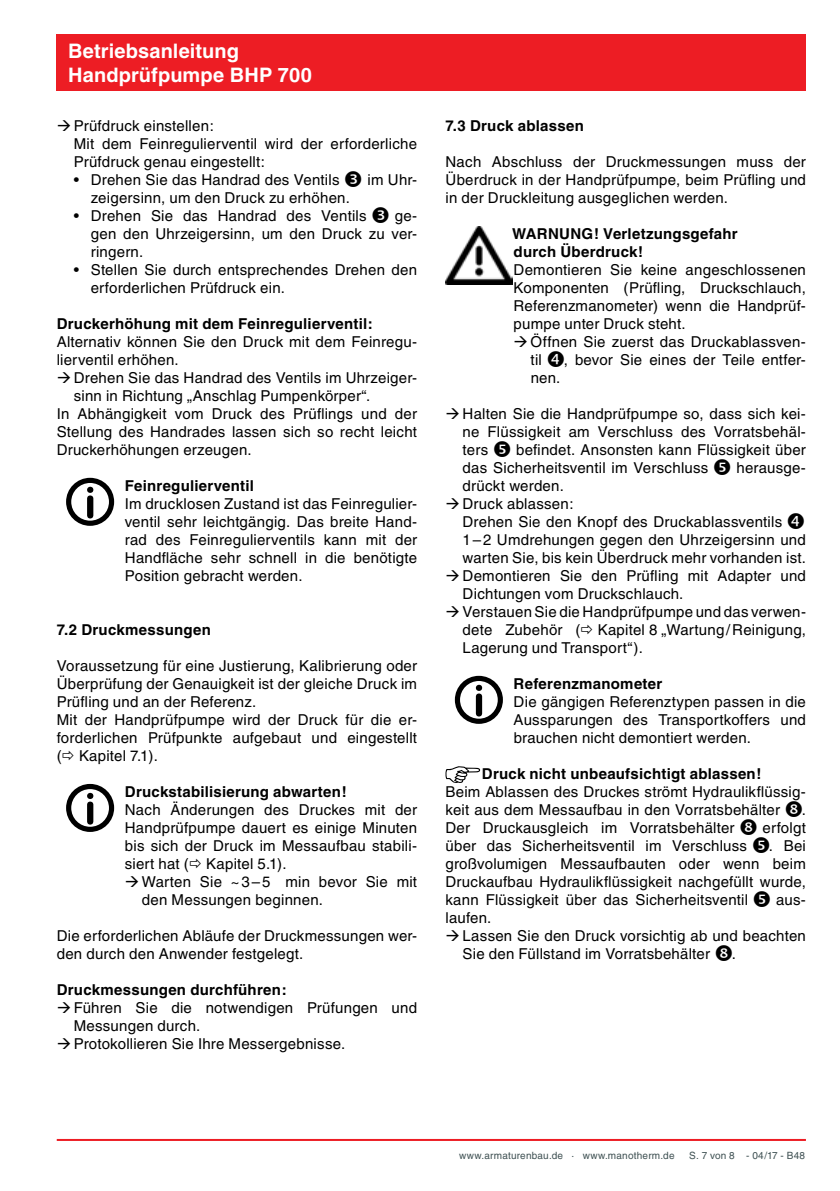
<style>
.page{position:relative;width:840px;height:1191px;background:#fff}
.page>*{position:absolute;margin:0;border:0;box-sizing:border-box;transform-origin:0 0}
.t1{font:700 20px/24px "Helvetica";letter-spacing:.005em;color:#fff}
.t2{font:15px/18px "Helvetica";letter-spacing:.015em;color:#000}
.t3{font:700 15px/18px "Helvetica";letter-spacing:.015em;color:#000}
.t4{font:10px "Helvetica";letter-spacing:.025em;color:#3e5052}
</style>
<div class="page">
<hr style="left:57px;top:1139px;width:748px;height:2px;background:#ed1d24">
<div style="left:57px;top:34px;width:748px;height:57px;background:#ed1d24"></div>
<div style="left:66px;top:478px;width:48px;height:48px;border:5px solid #000;border-radius:50%"></div>
<svg style="left:87px;top:487px;width:6px;height:31px"></svg>
<div style="left:66px;top:784px;width:48px;height:48px;border:5px solid #000;border-radius:50%"></div>
<svg style="left:87px;top:793px;width:6px;height:31px"></svg>
<img style="left:445px;top:226px;width:67px;height:58px">
<div style="left:454px;top:676px;width:48px;height:48px;border:5px solid #000;border-radius:50%"></div>
<svg style="left:475px;top:685px;width:7px;height:31px"></svg>
<svg style="left:445px;top:766px;width:35px;height:17px"></svg>
<h1 class="t1" style="left:68px;top:39px;width:245px">Betriebsanleitung<br>Handprüfpumpe BHP 700</h1>
<p class="t2" style="left:74px;top:116px;width:344px">Prüfdruck einstellen:<br>Mit dem Feinregulierventil wird der erforderliche<br>Prüfdruck genau eingestellt:</p>
<p class="t2" style="left:74px;top:170px;width:267px">• Drehen Sie das Handrad des Ventils</p>
<p class="t2" style="left:367px;top:170px;width:51px">im Uhr-</p>
<p class="t2" style="left:91px;top:188px;width:260px">zeigersinn, um den Druck zu erhöhen.</p>
<p class="t2" style="left:74px;top:206px;width:294px">• Drehen Sie das Handrad des Ventils</p>
<p class="t2" style="left:91px;top:206px;width:327px;text-align:justify;text-indent:304px">ge&shy;gen den Uhrzeigersinn, um den Druck zu ver&shy;ringern.</p>
<p class="t2" style="left:91px;top:260px;width:327px;text-indent:-17px">• Stellen Sie durch entsprechendes Drehen den erforderlichen Prüfdruck ein.</p>
<p class="t3" style="left:57px;top:314px;width:317px">Druckerhöhung mit dem Feinregulierventil:</p>
<p class="t2" style="left:57px;top:332px;width:361px">Alternativ können Sie den Druck mit dem Feinregu&shy;lierventil erhöhen.</p>
<p class="t2" style="left:74px;top:368px;width:344px">Drehen Sie das Handrad des Ventils im Uhrzeiger-</p>
<p class="t2" style="left:74px;top:386px;width:298px">sinn in Richtung „Anschlag Pumpenkörper“.</p>
<p class="t2" style="left:57px;top:404px;width:361px">In Abhängigkeit vom Druck des Prüflings und der</p>
<p class="t2" style="left:57px;top:422px;width:361px">Stellung des Handrades lassen sich so recht leicht</p>
<p class="t2" style="left:57px;top:440px;width:196px">Druckerhöhungen erzeugen.</p>
<p class="t3" style="left:125px;top:476px;width:131px">Feinregulierventil</p>
<p class="t2" style="left:125px;top:494px;width:294px;text-align:justify">Im drucklosen Zustand ist das Feinregulier&shy;ventil sehr leichtgängig. Das breite Hand&shy;rad des Feinregulierventils kann mit der Handfläche sehr schnell in die benötigte Position gebracht werden.</p>
<p class="t3" style="left:57px;top:620px;width:155px">7.2 Druckmessungen</p>
<p class="t2" style="left:57px;top:656px;width:362px">Voraussetzung für eine Justierung, Kalibrierung oder Überprüfung der Genauigkeit ist der gleiche Druck im Prüfling und an der Referenz.<br>Mit der Handprüfpumpe wird der Druck für die er&shy;forderlichen Prüfpunkte aufgebaut und eingestellt ( Kapitel 7.1).</p>
<p class="t3" style="left:125px;top:782px;width:223px">Druckstabilisierung abwarten!</p>
<p class="t2" style="left:125px;top:800px;width:293px;text-align:justify">Nach Änderungen des Druckes mit der Handprüfpumpe dauert es einige Minuten bis sich der Druck im Messaufbau stabili&shy;siert hat ( Kapitel 5.1).</p>
<p class="t2" style="left:142px;top:872px;width:276px">Warten Sie ~3–5 min bevor Sie mit den Messungen beginnen.</p>
<p class="t2" style="left:57px;top:926px;width:362px">Die erforderlichen Abläufe der Druckmessungen wer&shy;den durch den Anwender festgelegt.</p>
<p class="t3" style="left:57px;top:980px;width:231px">Druckmessungen durchführen:</p>
<p class="t2" style="left:74px;top:998px;width:344px">Führen Sie die notwendigen Prüfungen und<br>Messungen durch.<br>Protokollieren Sie Ihre Messergebnisse.</p>
<p class="t3" style="left:445px;top:116px;width:140px">7.3 Druck ablassen</p>
<p class="t2" style="left:445px;top:152px;width:362px;text-align:justify">Nach Abschluss der Druckmessungen muss der Überdruck in der Handprüfpumpe, beim Prüfling und in der Druckleitung ausgeglichen werden.</p>
<p class="t3" style="left:512px;top:224px;width:227px">WARNUNG! Verletzungsgefahr durch Überdruck!</p>
<p class="t2" style="left:513px;top:260px;width:294px;text-align:justify">Demontieren Sie keine angeschlossenen Komponenten (Prüfling, Druckschlauch, Referenzmanometer) wenn die Handprüf&shy;pumpe unter Druck steht.</p>
<p class="t2" style="left:530px;top:332px;width:276px">Öffnen Sie zuerst das Druckablassven&shy;til</p>
<p class="t2" style="left:563px;top:350px;width:243px">, bevor Sie eines der Teile entfer-</p>
<p class="t2" style="left:530px;top:368px;width:31px">nen.</p>
<p class="t2" style="left:462px;top:404px;width:345px;text-align:justify">Halten Sie die Handprüfpumpe so, dass sich kei&shy;ne Flüssigkeit am Verschluss des Vorratsbehäl&shy;ters</p>
<p class="t2" style="left:462px;top:440px;width:344px;text-indent:54px">befindet. Ansonsten kann Flüssigkeit über das Sicherheitsventil im Verschluss</p>
<p class="t2" style="left:736px;top:458px;width:71px">herausge-</p>
<p class="t2" style="left:462px;top:476px;width:345px">drückt werden.<br>Druck ablassen:<br>Drehen Sie den Knopf des Druckablassventils 1–2 Umdrehungen gegen den Uhrzeigersinn und warten Sie, bis kein Überdruck mehr vorhanden ist.<br>Demontieren Sie den Prüfling mit Adapter und Dichtungen vom Druckschlauch.<br>Verstauen Sie die Handprüfpumpe und das verwen&shy;dete Zubehör ( Kapitel 8 „Wartung/Reinigung, Lagerung und Transport“).</p>
<p class="t3" style="left:513px;top:674px;width:150px">Referenzmanometer</p>
<p class="t2" style="left:513px;top:692px;width:294px;text-align:justify">Die gängigen Referenztypen passen in die Aussparungen des Transportkoffers und brauchen nicht demontiert werden.</p>
<p class="t3" style="left:481px;top:764px;width:281px">Druck nicht unbeaufsichtigt ablassen!</p>
<p class="t2" style="left:445px;top:782px;width:362px">Beim Ablassen des Druckes strömt Hydraulikflüssig&shy;keit aus dem Messaufbau in den Vorratsbehälter</p>
<p class="t2" style="left:801px;top:800px;width:6px">.</p>
<p class="t2" style="left:445px;top:818px;width:290px">Der Druckausgleich im Vorratsbehälter</p>
<p class="t2" style="left:762px;top:818px;width:45px">erfolgt</p>
<p class="t2" style="left:445px;top:836px;width:303px">über das Sicherheitsventil im Verschluss</p>
<p class="t2" style="left:445px;top:836px;width:361px;text-align:justify;text-indent:323px">. Bei großvolumigen Messaufbauten oder wenn beim Druckaufbau Hydraulikflüssigkeit nachgefüllt wurde, kann Flüssigkeit über das Sicherheitsventil</p>
<p class="t2" style="left:775px;top:890px;width:31px">aus-</p>
<p class="t2" style="left:462px;top:908px;width:344px;text-indent:-17px">laufen.<br>Lassen Sie den Druck vorsichtig ab und beachten<br>Sie den Füllstand im Vorratsbehälter</p>
<p class="t2" style="left:731px;top:944px;width:6px">.</p>
<p class="t4" style="left:459px;top:1149px;width:217px">www.armaturenbau.de · www.manotherm.de</p>
<p class="t4" style="left:689px;top:1149px;width:117px">S. 7 von 8 - 04/17 - B48</p>
</div>
